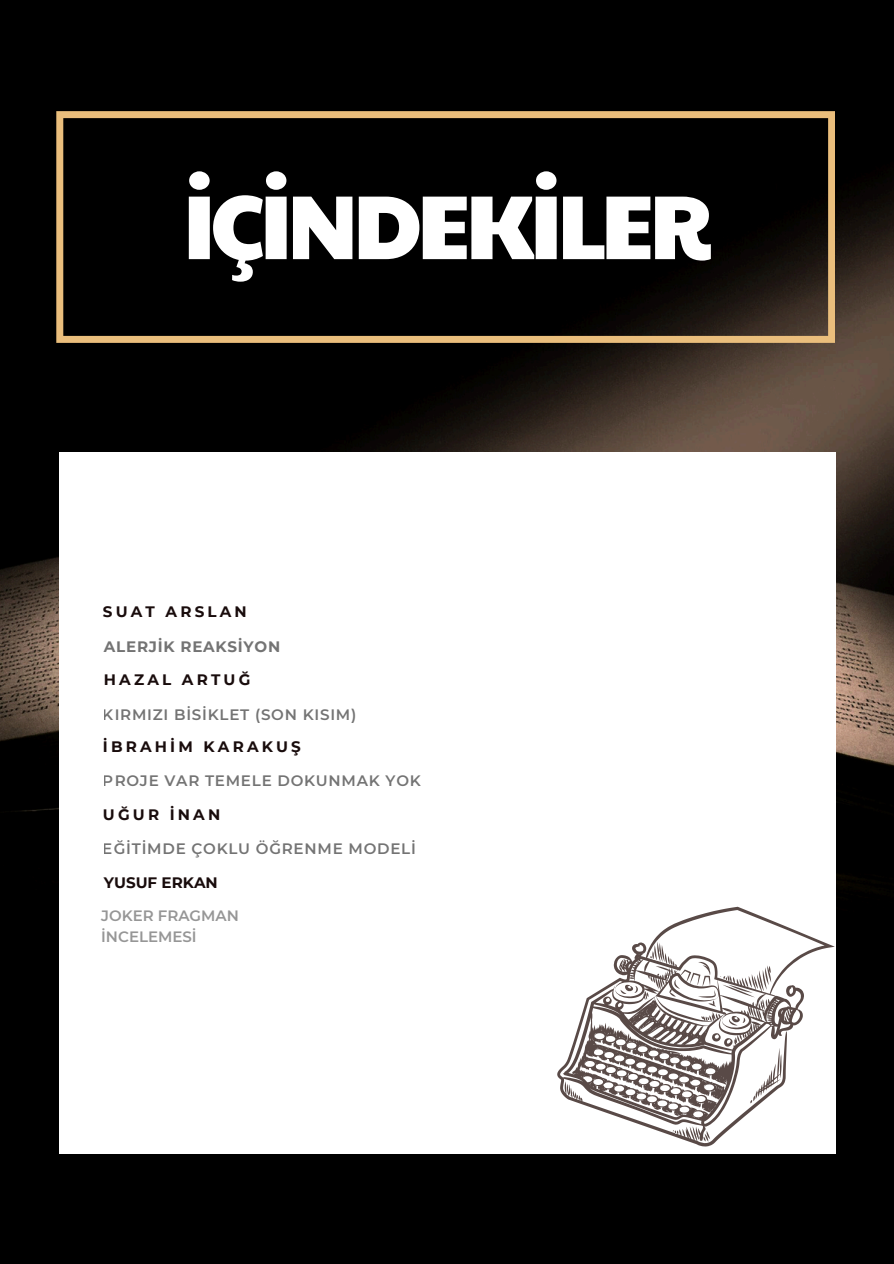
<style>
.page{position:relative;width:894px;height:1264px;background:#fff}
.page>*{position:absolute;margin:0;border:0;box-sizing:border-box;transform-origin:0 0}
.t1{font:90.9px "Paytone One";letter-spacing:-.06em;color:#fff}
.t2{font:600 15.15px "Montserrat";letter-spacing:.05em;color:#000}
.t3{font:700 15.15px "Montserrat";letter-spacing:.21em;color:#190c0c}
.t4{font:700 15.15px "Montserrat";letter-spacing:.05em;color:#000}
.t5{font:700 15.15px "Montserrat";color:#190c0c}
.t6{font:600 15px/20.2px "Montserrat";color:#969696}
</style>
<div class="page">
<img style="left:0;top:0;width:893px;height:1263px">
<svg style="left:56px;top:111px;width:778px;height:232px;background:#14100a"></svg>
<div style="left:59px;top:452px;width:775px;height:701px;background:#fff"></div>
<svg style="left:557px;top:906px;width:277px;height:240px"></svg>
<h1 class="t1" style="left:183px;top:158px;width:531px">İÇİNDEKİLER</h1>
<p class="t3" style="left:103px;top:602px;width:145px">SUAT ARSLAN</p>
<p class="t4" style="left:104px;top:637px;width:178px">ALERJİK REAKSİYON</p>
<p class="t3" style="left:104px;top:670px;width:148px">HAZAL ARTUĞ</p>
<p class="t2" style="left:103px;top:705px;width:255px">KIRMIZI BİSİKLET (SON KISIM)</p>
<p class="t3" style="left:103px;top:737px;width:199px">İBRAHİM KARAKUŞ</p>
<p class="t2" style="left:103px;top:771px;width:319px">PROJE VAR TEMELE DOKUNMAK YOK</p>
<p class="t3" style="left:103px;top:805px;width:119px">UĞUR İNAN</p>
<p class="t2" style="left:103px;top:839px;width:314px">EĞİTİMDE ÇOKLU ÖĞRENME MODELİ</p>
<p class="t5" style="left:104px;top:873px;width:115px">YUSUF ERKAN</p>
<p class="t6" style="left:101px;top:905px;width:139px">JOKER FRAGMAN<br>İNCELEMESİ</p>
</div>
